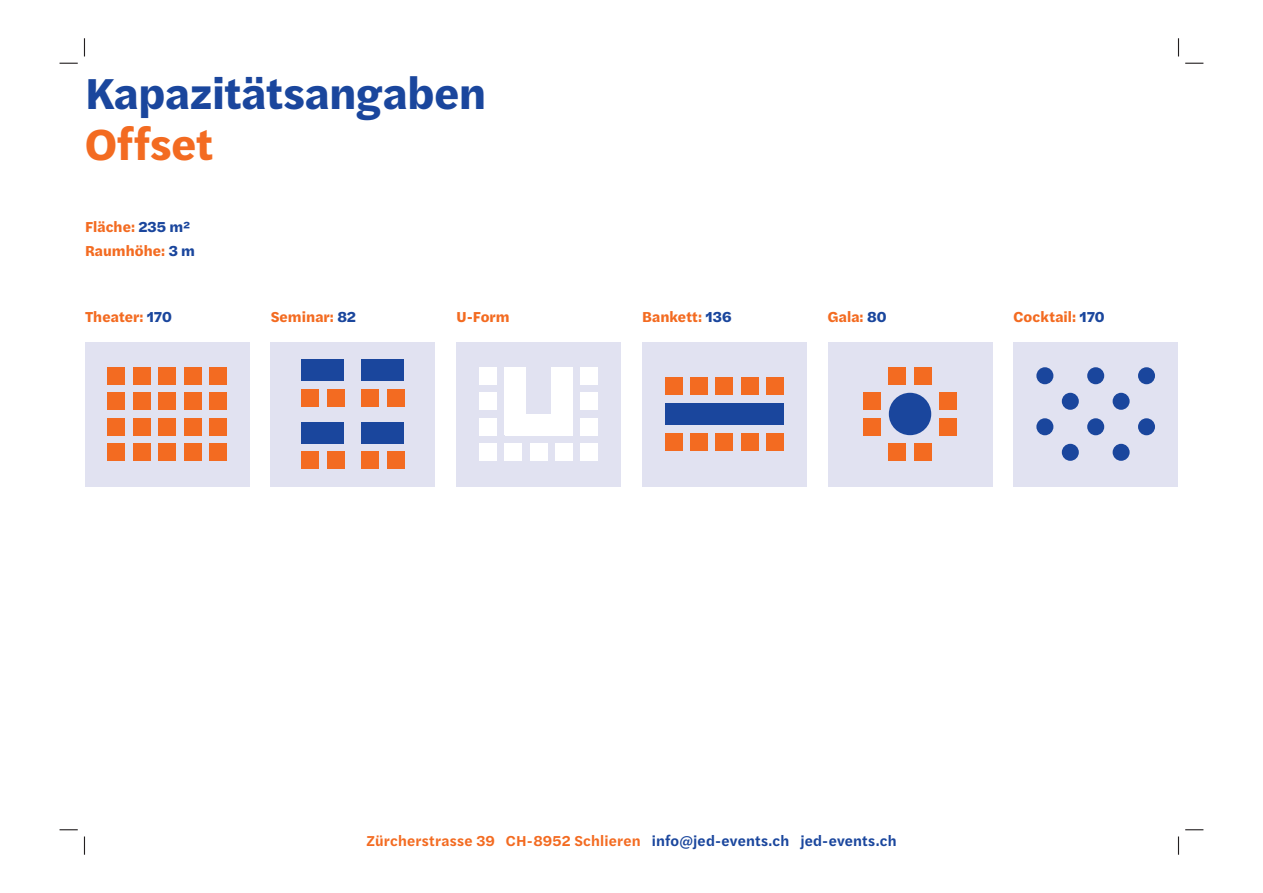
<style>
.page{position:relative;width:1263px;height:893px;background:#fff}
.page>*{position:absolute;margin:0;border:0;box-sizing:border-box;transform-origin:0 0}
.t1{font:700 45px "Halyard Text";letter-spacing:-.005em;color:#1a469d}
.t2{font:700 45px "Halyard Text";color:#f36b21}
.t3{font:700 15px/23.5px "Halyard Text";letter-spacing:.005em;color:#f36b21}
.t4{font:600 15px "Halyard Text";letter-spacing:.015em;color:#f36b21}
.s1{color:#1a469d}
</style>
<div class="page">
<svg style="left:1185px;top:829px;width:18px;height:1px"></svg>
<svg style="left:1178px;top:836px;width:1px;height:19px"></svg>
<svg style="left:60px;top:63px;width:18px;height:1px"></svg>
<svg style="left:84px;top:38px;width:1px;height:18px"></svg>
<svg style="left:84px;top:836px;width:1px;height:19px"></svg>
<svg style="left:60px;top:829px;width:18px;height:1px"></svg>
<svg style="left:1178px;top:38px;width:1px;height:18px"></svg>
<svg style="left:1185px;top:63px;width:18px;height:1px"></svg>
<div style="left:85px;top:342px;width:164px;height:144px;background:#e1e2f1"></div>
<div style="left:271px;top:342px;width:164px;height:144px;background:#e1e2f1"></div>
<div style="left:456px;top:342px;width:165px;height:144px;background:#e1e2f1"></div>
<div style="left:642px;top:342px;width:164px;height:144px;background:#e1e2f1"></div>
<div style="left:828px;top:342px;width:164px;height:144px;background:#e1e2f1"></div>
<div style="left:1013px;top:342px;width:165px;height:144px;background:#e1e2f1"></div>
<div style="left:108px;top:367px;width:17px;height:17px;background:#f36b21"></div>
<div style="left:133px;top:367px;width:17px;height:17px;background:#f36b21"></div>
<div style="left:159px;top:367px;width:17px;height:17px;background:#f36b21"></div>
<div style="left:184px;top:367px;width:17px;height:17px;background:#f36b21"></div>
<div style="left:210px;top:367px;width:17px;height:17px;background:#f36b21"></div>
<div style="left:108px;top:393px;width:17px;height:17px;background:#f36b21"></div>
<div style="left:133px;top:393px;width:17px;height:17px;background:#f36b21"></div>
<div style="left:159px;top:393px;width:17px;height:17px;background:#f36b21"></div>
<div style="left:184px;top:393px;width:17px;height:17px;background:#f36b21"></div>
<div style="left:210px;top:393px;width:17px;height:17px;background:#f36b21"></div>
<div style="left:108px;top:418px;width:17px;height:17px;background:#f36b21"></div>
<div style="left:133px;top:418px;width:17px;height:17px;background:#f36b21"></div>
<div style="left:159px;top:418px;width:17px;height:17px;background:#f36b21"></div>
<div style="left:184px;top:418px;width:17px;height:17px;background:#f36b21"></div>
<div style="left:210px;top:418px;width:17px;height:17px;background:#f36b21"></div>
<div style="left:108px;top:444px;width:17px;height:17px;background:#f36b21"></div>
<div style="left:133px;top:444px;width:17px;height:17px;background:#f36b21"></div>
<div style="left:159px;top:444px;width:17px;height:17px;background:#f36b21"></div>
<div style="left:184px;top:444px;width:17px;height:17px;background:#f36b21"></div>
<div style="left:210px;top:444px;width:17px;height:17px;background:#f36b21"></div>
<div style="left:302px;top:389px;width:17px;height:17px;background:#f36b21"></div>
<div style="left:302px;top:359px;width:42px;height:21px;background:#1a469d"></div>
<div style="left:327px;top:389px;width:17px;height:17px;background:#f36b21"></div>
<div style="left:665px;top:433px;width:17px;height:17px;background:#f36b21"></div>
<div style="left:665px;top:378px;width:17px;height:17px;background:#f36b21"></div>
<div style="left:716px;top:433px;width:17px;height:17px;background:#f36b21"></div>
<div style="left:716px;top:378px;width:17px;height:17px;background:#f36b21"></div>
<div style="left:665px;top:403px;width:119px;height:22px;background:#1a469d"></div>
<div style="left:690px;top:433px;width:17px;height:17px;background:#f36b21"></div>
<div style="left:690px;top:378px;width:17px;height:17px;background:#f36b21"></div>
<div style="left:741px;top:433px;width:17px;height:17px;background:#f36b21"></div>
<div style="left:741px;top:378px;width:17px;height:17px;background:#f36b21"></div>
<div style="left:767px;top:433px;width:17px;height:17px;background:#f36b21"></div>
<div style="left:767px;top:378px;width:17px;height:17px;background:#f36b21"></div>
<div style="left:302px;top:452px;width:17px;height:17px;background:#f36b21"></div>
<div style="left:302px;top:422px;width:42px;height:21px;background:#1a469d"></div>
<div style="left:327px;top:452px;width:17px;height:17px;background:#f36b21"></div>
<div style="left:362px;top:389px;width:17px;height:17px;background:#f36b21"></div>
<div style="left:362px;top:359px;width:42px;height:21px;background:#1a469d"></div>
<div style="left:387px;top:389px;width:17px;height:17px;background:#f36b21"></div>
<div style="left:362px;top:452px;width:17px;height:17px;background:#f36b21"></div>
<div style="left:362px;top:422px;width:42px;height:21px;background:#1a469d"></div>
<div style="left:387px;top:452px;width:17px;height:17px;background:#f36b21"></div>
<div style="left:479px;top:367px;width:17px;height:17px;background:#fff"></div>
<div style="left:581px;top:367px;width:17px;height:17px;background:#fff"></div>
<div style="left:479px;top:393px;width:17px;height:17px;background:#fff"></div>
<div style="left:581px;top:393px;width:17px;height:17px;background:#fff"></div>
<div style="left:479px;top:418px;width:17px;height:17px;background:#fff"></div>
<div style="left:581px;top:418px;width:17px;height:17px;background:#fff"></div>
<div style="left:479px;top:444px;width:17px;height:17px;background:#fff"></div>
<div style="left:505px;top:444px;width:17px;height:17px;background:#fff"></div>
<div style="left:530px;top:444px;width:17px;height:17px;background:#fff"></div>
<div style="left:555px;top:444px;width:17px;height:17px;background:#fff"></div>
<div style="left:581px;top:444px;width:17px;height:17px;background:#fff"></div>
<div style="left:505px;top:414px;width:67px;height:21px;background:#fff"></div>
<div style="left:505px;top:367px;width:21px;height:68px;background:#fff"></div>
<div style="left:551px;top:367px;width:21px;height:68px;background:#fff"></div>
<div style="left:889px;top:367px;width:17px;height:17px;background:#f36b21"></div>
<div style="left:914px;top:367px;width:17px;height:17px;background:#f36b21"></div>
<div style="left:863px;top:393px;width:17px;height:17px;background:#f36b21"></div>
<div style="left:940px;top:393px;width:17px;height:17px;background:#f36b21"></div>
<div style="left:863px;top:418px;width:17px;height:17px;background:#f36b21"></div>
<div style="left:940px;top:418px;width:17px;height:17px;background:#f36b21"></div>
<div style="left:889px;top:444px;width:17px;height:17px;background:#f36b21"></div>
<div style="left:914px;top:444px;width:17px;height:17px;background:#f36b21"></div>
<div style="left:889px;top:393px;width:42px;height:42px;background:#1a469d;border-radius:50%"></div>
<div style="left:1036px;top:367px;width:17px;height:17px;background:#1a469d;border-radius:50%"></div>
<div style="left:1087px;top:367px;width:17px;height:17px;background:#1a469d;border-radius:50%"></div>
<div style="left:1138px;top:367px;width:17px;height:17px;background:#1a469d;border-radius:50%"></div>
<div style="left:1062px;top:393px;width:17px;height:17px;background:#1a469d;border-radius:50%"></div>
<div style="left:1112px;top:393px;width:17px;height:17px;background:#1a469d;border-radius:50%"></div>
<div style="left:1036px;top:418px;width:17px;height:17px;background:#1a469d;border-radius:50%"></div>
<div style="left:1087px;top:418px;width:17px;height:17px;background:#1a469d;border-radius:50%"></div>
<div style="left:1138px;top:418px;width:17px;height:17px;background:#1a469d;border-radius:50%"></div>
<div style="left:1062px;top:444px;width:17px;height:17px;background:#1a469d;border-radius:50%"></div>
<div style="left:1112px;top:444px;width:17px;height:17px;background:#1a469d;border-radius:50%"></div>
<h1 class="t1" style="left:85px;top:60px;width:403px">Kapazitätsangaben</h1>
<h1 class="t2" style="left:85px;top:110px;width:130px">Offset</h1>
<p class="t3" style="left:85px;top:214px;width:111px">Fläche: <span class="s1">235 m2<br></span>Raumhöhe: <span class="s1">3 m</span></p>
<p class="t3" style="left:85px;top:304px;width:88px">Theater: <span class="s1">170</span></p>
<p class="t3" style="left:271px;top:304px;width:87px">Seminar: <span class="s1">82</span></p>
<p class="t3" style="left:456px;top:304px;width:55px">U-Form</p>
<p class="t3" style="left:642px;top:304px;width:91px">Bankett: <span class="s1">136</span></p>
<p class="t3" style="left:828px;top:304px;width:60px">Gala: <span class="s1">80</span></p>
<p class="t3" style="left:1013px;top:304px;width:93px">Cocktail: <span class="s1">170</span></p>
<p class="t4" style="left:366px;top:830px;width:532px">Zürcherstrasse 39 CH-8952 Schlieren <span class="s1">info@jed-events.ch jed-events.ch</span></p>
</div>
